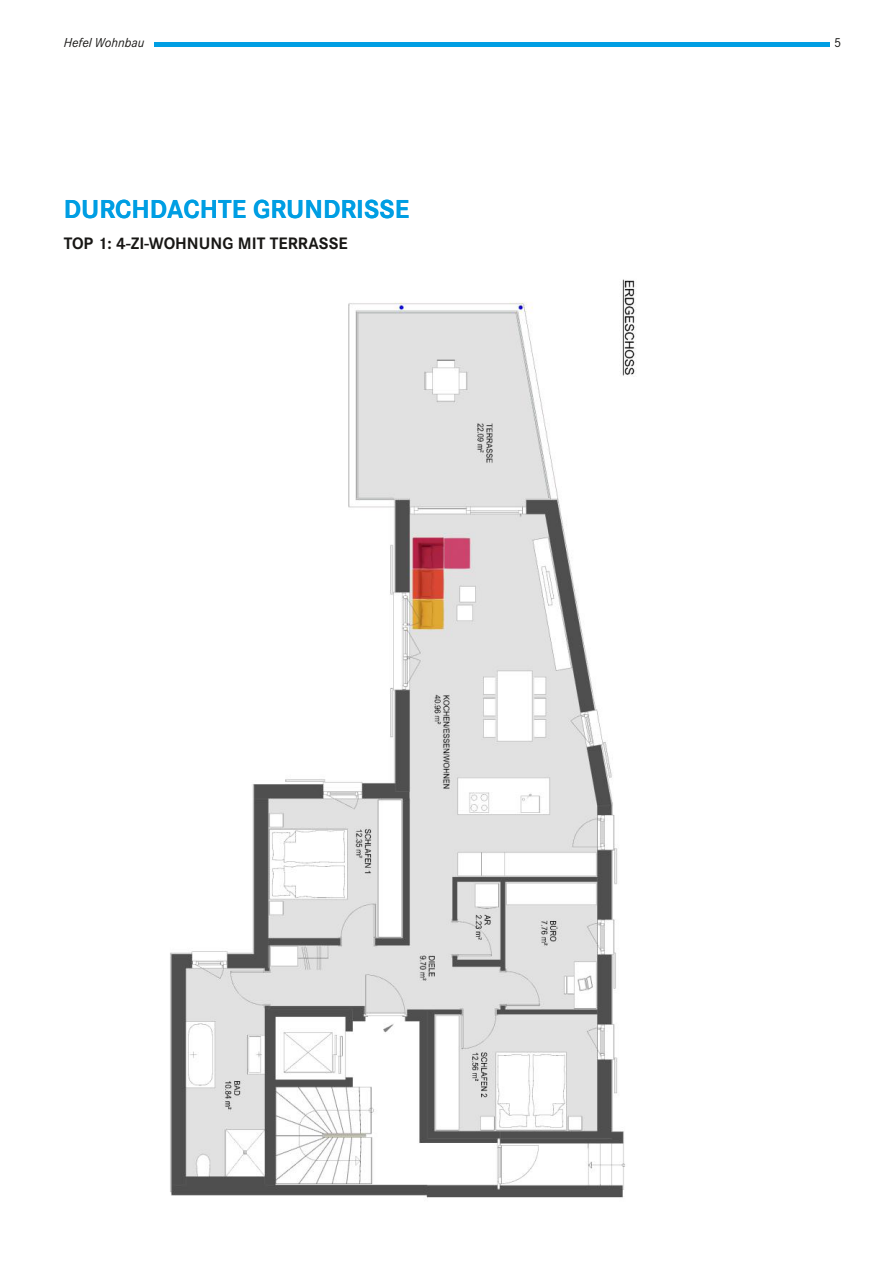
<style>
.page{position:relative;width:893px;height:1263px;background:#fff}
.page>*{position:absolute;margin:0;border:0;box-sizing:border-box;transform-origin:0 0}
.t1{font:700 27px "Corporate S";color:#009ee3}
.t2{font:700 17.25px "Corporate S";color:#181715}
.t3{font:italic 13.5px "Corporate S";color:#181715}
.t4{font:13.5px "Corporate S";color:#181715}
</style>
<div class="page">
<hr style="left:154px;top:43px;width:675px;height:4px;background:#009ee3">
<img style="left:170px;top:279px;width:466px;height:919px">
<p class="t3" style="left:64px;top:35px;width:82px">Hefel Wohnbau</p>
<p class="t4" style="left:834px;top:34px;width:9px">5</p>
<h1 class="t1" style="left:64px;top:194px;width:347px">DURCHDACHTE GRUNDRISSE</h1>
<p class="t2" style="left:64px;top:234px;width:285px">TOP 1: 4-ZI-WOHNUNG MIT TERRASSE</p>
</div>
